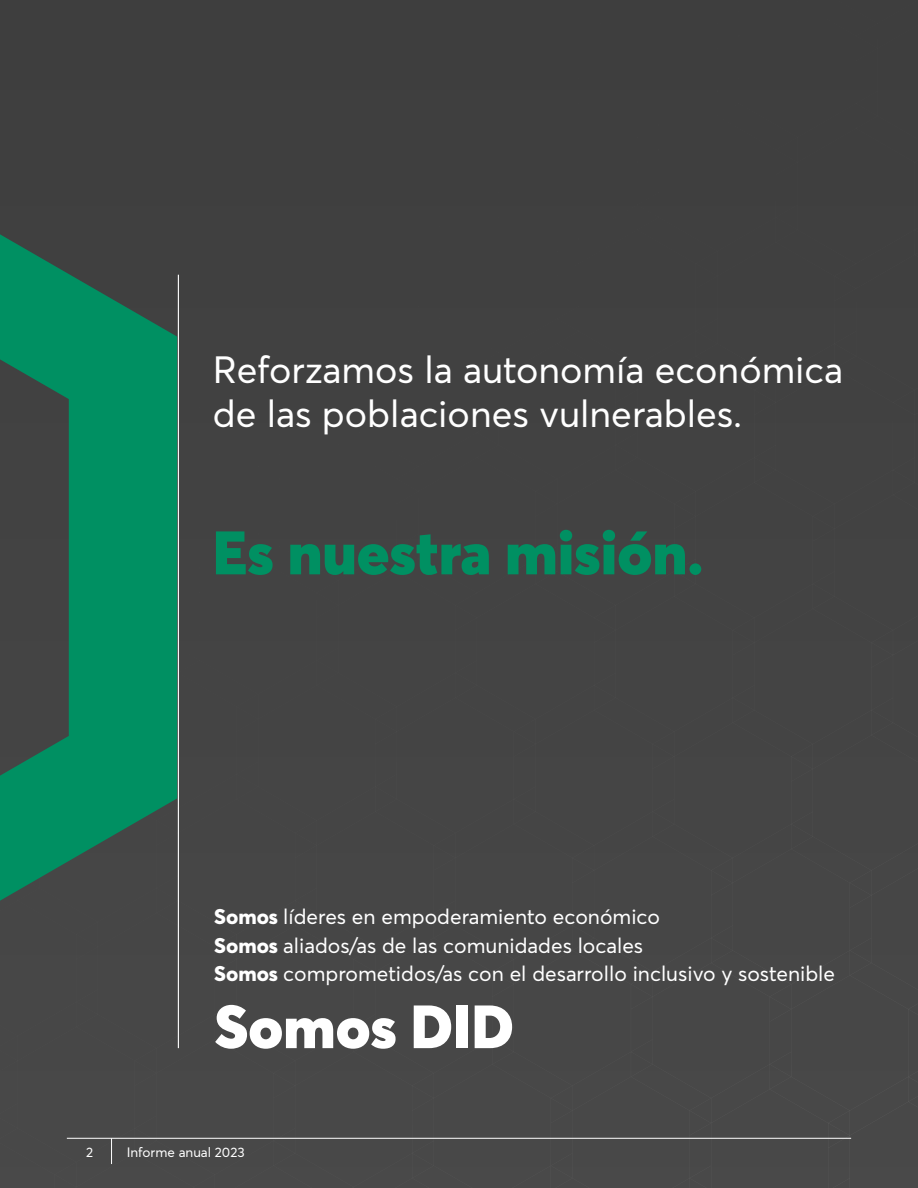
<style>
.page{position:relative;width:918px;height:1188px;background:#434343}
.page>*{position:absolute;margin:0;border:0;box-sizing:border-box;transform-origin:0 0}
.t1{font:900 60.45px "Averta";color:#009062}
.t2{font:900 60.15px "Averta";color:#fff}
.t3{font:37.5px/43.3px "Averta";color:#fff}
.t4{font:21px/28.2px "Averta";color:#fff}
.t5{font:13.5px "Averta";color:#fff}
.s1{font-weight:800}
</style>
<div class="page">
<svg style="left:269px;top:557px;width:3px;height:11px"></svg>
<svg style="left:0;top:234px;width:177px;height:667px;background:#187356"></svg>
<hr style="left:178px;top:275px;width:1px;height:773px;background:#fff">
<hr style="left:67px;top:1138px;width:784px;height:1px;background:#fff">
<svg style="left:111px;top:1138px;width:1px;height:26px"></svg>
<h3 class="t3" style="left:213px;top:348px;width:632px">Reforzamos la autonomía económica de las poblaciones vulnerables.</h3>
<h1 class="t1" style="left:213px;top:514px;width:492px">Es nuestra misión.</h1>
<p class="t4" style="left:214px;top:903px;width:622px"><span class="s1">Somos</span> líderes en empoderamiento económico<br><span class="s1">Somos</span> aliados/as de las comunidades locales<br><span class="s1">Somos</span> comprometidos/as con el desarrollo inclusivo y sostenible</p>
<h2 class="t2" style="left:215px;top:988px;width:301px">Somos DID</h2>
<p class="t5" style="left:86px;top:1144px;width:9px">2</p>
<p class="t5" style="left:127px;top:1144px;width:120px">Informe anual 2023</p>
</div>
